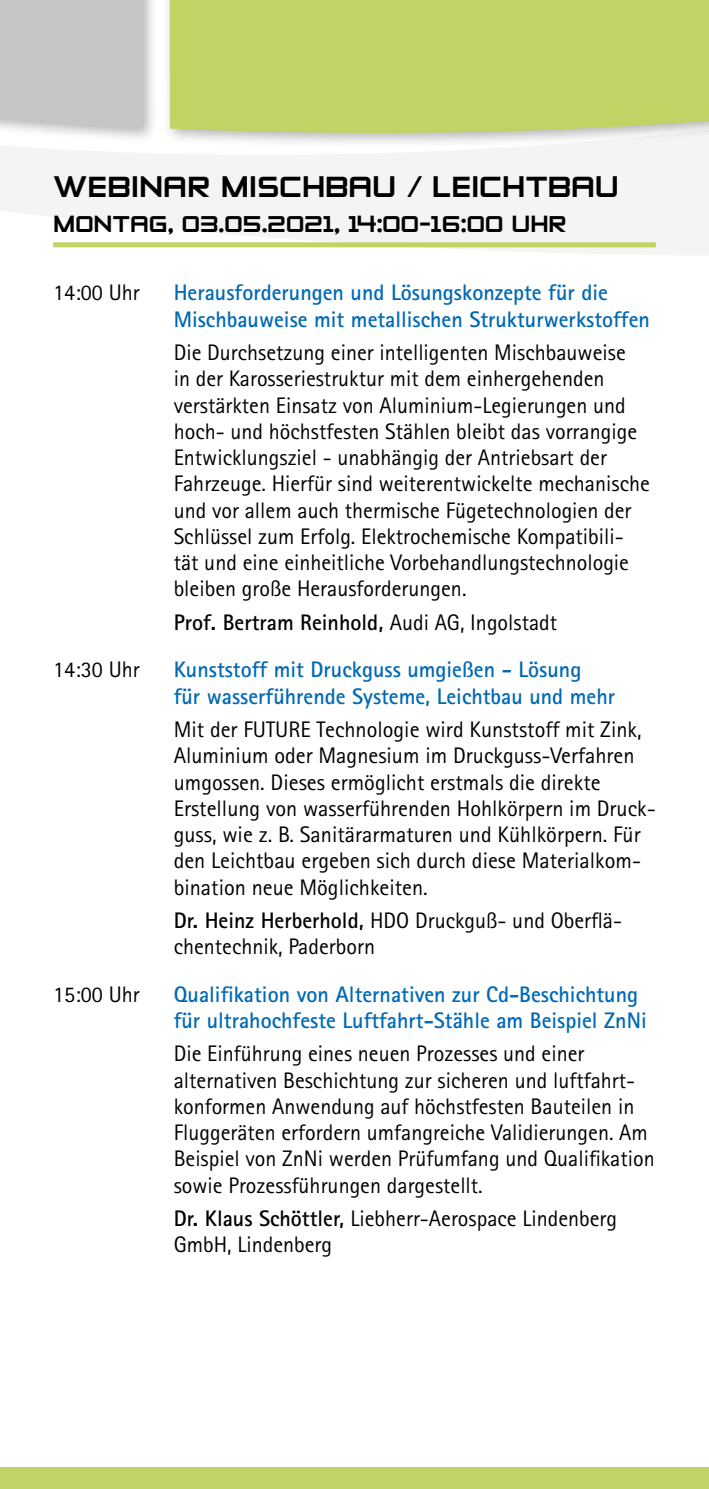
<style>
.page{position:relative;width:709px;height:1489px;background:#fff}
.page>*{position:absolute;margin:0;border:0;box-sizing:border-box;transform-origin:0 0}
.t1{font:35px "Zeroes Two";color:#000}
.t2{font:27.5px "Zeroes Two";color:#000}
.t3{font:22.5px/26.2px "Rotis Sans Serif";color:#000}
.t4{font:700 22.5px/26.2px "Rotis Sans Serif";color:#0069b4}
.t5{font:700 22.5px "Rotis Sans Serif";color:#000}
.s1{font-weight:400}
.s2{font-weight:700}
</style>
<div class="page">
<div style="left:0;top:1467px;width:709px;height:21px;background:#bfd464"></div>
<svg style="left:0;top:146px;width:709px;height:109px;fill:#f4f4f4"></svg>
<svg style="left:85px;top:0;width:624px;height:221px;fill:#bfd464"></svg>
<div style="left:0;top:0;width:159px;height:144px;background:#000;opacity:.3"></div>
<svg style="left:0;top:0;width:227px;height:128px"></svg>
<div style="left:53px;top:242px;width:603px;height:5px;background:#bfd464"></div>
<h1 class="t1" style="left:53px;top:169px;width:567px">WEBINAR MISCHBAU / LEICHTBAU</h1>
<p class="t2" style="left:53px;top:210px;width:515px">MONTAG, 03.05.2021, 14:00-16:00 UHR</p>
<p class="t3" style="left:53px;top:279px;width:88px">14:00 Uhr</p>
<p class="t4" style="left:174px;top:279px;width:478px">Herausforderungen und Lösungskonzepte für die<br>Mischbauweise mit metallischen Strukturwerkstoffen</p>
<p class="t3" style="left:174px;top:339px;width:478px">Die Durchsetzung einer intelligenten Mischbauweise<br>in der Karosseriestruktur mit dem einhergehenden verstärkten Einsatz von Aluminium-Legierungen und hoch- und höchstfesten Stählen bleibt das vorrangige Entwicklungsziel - unabhängig der Antriebsart der Fahrzeuge. Hierfür sind weiterentwickelte mechanische und vor allem auch thermische Fügetechnologien der Schlüssel zum Erfolg. Elektrochemische Kompatibili&shy;tät und eine einheitliche Vorbehandlungstechnologie bleiben große Herausforderungen.</p>
<p class="t5" style="left:174px;top:608px;width:385px">Prof. Bertram Reinhold, <span class="s1">Audi AG, Ingolstadt</span></p>
<p class="t3" style="left:53px;top:656px;width:88px">14:30 Uhr</p>
<p class="t4" style="left:174px;top:656px;width:443px">Kunststoff mit Druckguss umgießen - Lösung<br>für wasserführende Systeme, Leichtbau und mehr</p>
<p class="t3" style="left:174px;top:716px;width:483px">Mit der FUTURE Technologie wird Kunststoff mit Zink, Aluminium oder Magnesium im Druckguss-Verfahren umgossen. Dieses ermöglicht erstmals die direkte Erstellung von wasserführenden Hohlkörpern im Druck&shy;guss, wie z. B. Sanitärarmaturen und Kühlkörpern. Für den Leichtbau ergeben sich durch diese Materialkom&shy;bination neue Möglichkeiten.</p>
<p class="t3" style="left:174px;top:907px;width:450px"><span class="s2">Dr. Heinz Herberhold,</span> HDO Druckguß- und Oberflä&shy;chentechnik, Paderborn</p>
<p class="t3" style="left:53px;top:980px;width:88px">15:00 Uhr</p>
<p class="t4" style="left:174px;top:980px;width:474px">Qualifikation von Alternativen zur Cd-Beschichtung für ultrahochfeste Luftfahrt-Stähle am Beispiel ZnNi</p>
<p class="t3" style="left:174px;top:1040px;width:482px">Die Einführung eines neuen Prozesses und einer alternativen Beschichtung zur sicheren und luftfahrt&shy;konformen Anwendung auf höchstfesten Bauteilen in Fluggeräten erfordern umfangreiche Validierungen. Am Beispiel von ZnNi werden Prüfumfang und Qualifikation sowie Prozessführungen dargestellt.</p>
<p class="t3" style="left:174px;top:1204px;width:445px"><span class="s2">Dr. Klaus Schöttler,</span> Liebherr-Aerospace Lindenberg<br>GmbH, Lindenberg</p>
</div>
